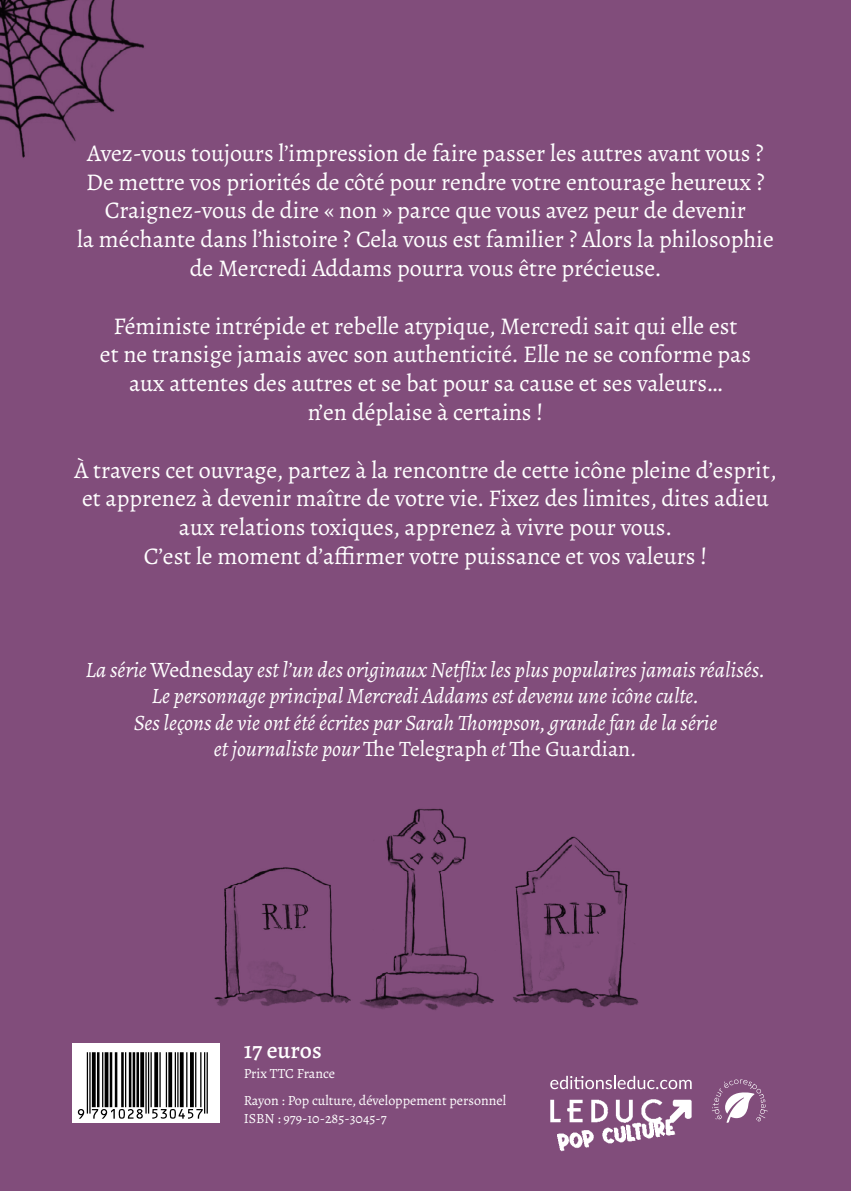
<style>
.page{position:relative;width:851px;height:1191px;background:#fff}
.page>*{position:absolute;margin:0;border:0;box-sizing:border-box;transform-origin:0 0}
.t1{font:24px/28.8px "Alegreya";color:#fff;text-align:center}
.t2{font:500 24px "Alegreya";color:#fff}
.t3{font:italic 22px/26.4px "Alegreya";color:#fff;text-align:center}
.t4{font:14px/27.2px "Alegreya";color:#fff}
.s1{font-style:normal}
</style>
<div class="page">
<div style="left:0;top:0;width:850px;height:1191px;background:#814d7b"></div>
<img style="left:550px;top:1089px;width:142px;height:63px">
<svg style="left:712px;top:1079px;width:55px;height:43px"></svg>
<div style="left:72px;top:1043px;width:147px;height:79px;background:#fff"></div>
<svg style="left:550px;top:1075px;width:141px;height:14px"></svg>
<svg style="left:78px;top:1052px;width:130px;height:66px"></svg>
<img style="left:0;top:0;width:144px;height:158px">
<img style="left:214px;top:867px;width:137px;height:139px">
<img style="left:513px;top:836px;width:126px;height:172px">
<img style="left:360px;top:808px;width:134px;height:202px">
<p class="t1" style="left:77px;top:138px;width:698px">Avez-vous toujours l’impression de faire passer les autres avant vous ?<br>De mettre vos priorités de côté pour rendre votre entourage heureux ?<br>Craignez-vous de dire « non » parce que vous avez peur de devenir<br>la méchante dans l’histoire ? Cela vous est familier ? Alors la philosophie de Mercredi Addams pourra vous être précieuse.</p>
<p class="t1" style="left:100px;top:311px;width:652px">Féministe intrépide et rebelle atypique, Mercredi sait qui elle est<br>et ne transige jamais avec son authenticité. Elle ne se conforme pas aux attentes des autres et se bat pour sa cause et ses valeurs…<br>n’en déplaise à certains !</p>
<p class="t1" style="left:74px;top:455px;width:704px">À travers cet ouvrage, partez à la rencontre de cette icône pleine d’esprit, et apprenez à devenir maître de votre vie. Fixez des limites, dites adieu aux relations toxiques, apprenez à vivre pour vous.<br>C’est le moment d’affirmer votre puissance et vos valeurs !</p>
<p class="t3" style="left:86px;top:656px;width:681px">La série <span class="s1">Wednesday</span> est l’un des originaux Netflix les plus populaires jamais réalisés.<br>Le personnage principal Mercredi Addams est devenu une icône culte.<br>Ses leçons de vie ont été écrites par Sarah Thompson, grande fan de la série<br>et journaliste pour <span class="s1">The Telegraph</span> et <span class="s1">The Guardian</span>.</p>
<p class="t2" style="left:243px;top:1034px;width:80px">17 euros</p>
<p class="t4" style="left:243px;top:1059px;width:264px">Prix TTC France<br>Rayon : Pop culture, développement personnel</p>
<p class="t4" style="left:243px;top:1104px;width:144px">ISBN : 979-10-285-3045-7</p>
</div>
